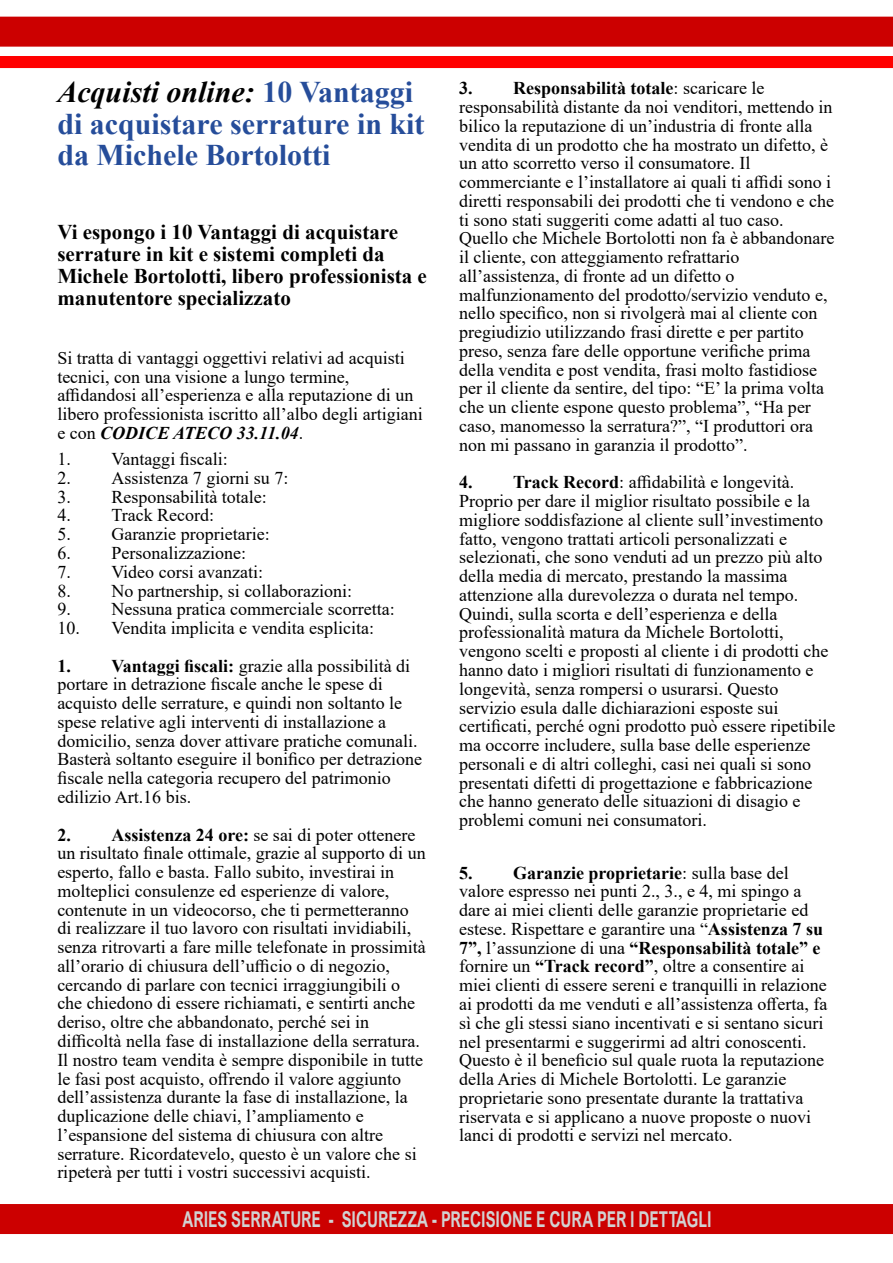
<style>
.page{position:relative;width:893px;height:1263px;background:#fff}
.page>*{position:absolute;margin:0;border:0;box-sizing:border-box;transform-origin:0 0}
.t1{font:700 30px/31.2px "Times New Roman";color:#264d9a}
.t2{font:700 21.9px "Arial Nova";color:#d2d2d2;scale:.7 1}
.t3{font:700 21px/21.9px "Times New Roman";color:#000}
.t4{font:18px/18.8px "Times New Roman";color:#000}
.s1{font-style:italic;color:#000}
.s2{font-weight:700;font-style:italic}
.s3{font-weight:700}
</style>
<div class="page">
<div style="left:0;top:56px;width:893px;height:12px;background:#f00"></div>
<div style="left:0;top:1204px;width:893px;height:30px;background:#c00"></div>
<div style="left:0;top:17px;width:893px;height:30px;background:#c00"></div>
<h1 class="t1" style="left:57px;top:80px;width:369px"><span class="s1">Acquisti online:</span> 10 Vantaggi di acquistare serrature in kit da Michele Bortolotti</h1>
<p class="t3" style="left:57px;top:224px;width:371px">Vi espongo i 10 Vantaggi di acquistare serrature in kit e sistemi completi da Michele Bortolotti, libero professionista e manutentore specializzato</p>
<p class="t4" style="left:57px;top:350px;width:367px">Si tratta di vantaggi oggettivi relativi ad acquisti tecnici, con una visione a lungo termine, affidandosi all’esperienza e alla reputazione di un libero professionista iscritto all’albo degli artigiani e con <span class="s2">CODICE ATECO 33.11.04</span>.</p>
<p class="t4" style="left:57px;top:451px;width:172px">1. Vantaggi fiscali:</p>
<p class="t4" style="left:57px;top:470px;width:232px">2. Assistenza 7 giorni su 7:</p>
<p class="t4" style="left:57px;top:489px;width:211px">3. Responsabilità totale:</p>
<p class="t4" style="left:57px;top:508px;width:158px">4. Track Record:</p>
<p class="t4" style="left:57px;top:527px;width:214px">5. Garanzie proprietarie:</p>
<p class="t4" style="left:57px;top:545px;width:190px">6. Personalizzazione:</p>
<p class="t4" style="left:57px;top:564px;width:207px">7. Video corsi avanzati:</p>
<p class="t4" style="left:57px;top:583px;width:296px">8. No partnership, si collaborazioni:</p>
<p class="t4" style="left:57px;top:602px;width:339px">9. Nessuna pratica commerciale scorretta:</p>
<p class="t4" style="left:57px;top:620px;width:318px">10. Vendita implicita e vendita esplicita:</p>
<p class="t4" style="left:57px;top:658px;width:366px"><span class="s3">1. Vantaggi fiscali:</span> grazie alla possibilità di portare in detrazione fiscale anche le spese di acquisto delle serrature, e quindi non soltanto le spese relative agli interventi di installazione a domicilio, senza dover attivare pratiche comunali.<br>Basterà soltanto eseguire il bonifico per detrazione fiscale nella categoria recupero del patrimonio edilizio Art.16 bis.</p>
<p class="t4" style="left:57px;top:827px;width:370px"><span class="s3">2. Assistenza 24 ore:</span> se sai di poter ottenere un risultato finale ottimale, grazie al supporto di un esperto, fallo e basta. Fallo subito, investirai in molteplici consulenze ed esperienze di valore, contenute in un videocorso, che ti permetteranno di realizzare il tuo lavoro con risultati invidiabili, senza ritrovarti a fare mille telefonate in prossimità all’orario di chiusura dell’ufficio o di negozio, cercando di parlare con tecnici irraggiungibili o che chiedono di essere richiamati, e sentirti anche deriso, oltre che abbandonato, perché sei in difficoltà nella fase di installazione della serratura.<br>Il nostro team vendita è sempre disponibile in tutte le fasi post acquisto, offrendo il valore aggiunto dell’assistenza durante la fase di installazione, la duplicazione delle chiavi, l’ampliamento e l’espansione del sistema di chiusura con altre serrature. Ricordatevelo, questo è un valore che si ripeterà per tutti i vostri successivi acquisti.</p>
<p class="t4" style="left:459px;top:81px;width:377px"><span class="s3">3. Responsabilità totale</span>: scaricare le responsabilità distante da noi venditori, mettendo in bilico la reputazione di un’industria di fronte alla vendita di un prodotto che ha mostrato un difetto, è un atto scorretto verso il consumatore. Il commerciante e l’installatore ai quali ti affidi sono i diretti responsabili dei prodotti che ti vendono e che ti sono stati suggeriti come adatti al tuo caso.<br>Quello che Michele Bortolotti non fa è abbandonare il cliente, con atteggiamento refrattario all’assistenza, di fronte ad un difetto o malfunzionamento del prodotto/servizio venduto e, nello specifico, non si rivolgerà mai al cliente con pregiudizio utilizzando frasi dirette e per partito preso, senza fare delle opportune verifiche prima della vendita e post vendita, frasi molto fastidiose per il cliente da sentire, del tipo: “E’ la prima volta che un cliente espone questo problema”, “Ha per caso, manomesso la serratura?”, “I produttori ora non mi passano in garanzia il prodotto”.</p>
<p class="t4" style="left:459px;top:475px;width:378px"><span class="s3">4. Track Record</span>: affidabilità e longevità.<br>Proprio per dare il miglior risultato possibile e la migliore soddisfazione al cliente sull’investimento fatto, vengono trattati articoli personalizzati e selezionati, che sono venduti ad un prezzo più alto della media di mercato, prestando la massima attenzione alla durevolezza o durata nel tempo.<br>Quindi, sulla scorta e dell’esperienza e della professionalità matura da Michele Bortolotti, vengono scelti e proposti al cliente i di prodotti che hanno dato i migliori risultati di funzionamento e longevità, senza rompersi o usurarsi. Questo servizio esula dalle dichiarazioni esposte sui certificati, perché ogni prodotto può essere ripetibile ma occorre includere, sulla base delle esperienze personali e di altri colleghi, casi nei quali si sono presentati difetti di progettazione e fabbricazione che hanno generato delle situazioni di disagio e problemi comuni nei consumatori.</p>
<p class="t4" style="left:459px;top:865px;width:370px"><span class="s3">5. Garanzie proprietarie</span>: sulla base del valore espresso nei punti 2., 3., e 4, mi spingo a dare ai miei clienti delle garanzie proprietarie ed estese. Rispettare e garantire una “<span class="s3">Assistenza 7 su 7”,</span> l’assunzione di una <span class="s3">“Responsabilità totale” e </span>fornire un <span class="s3">“Track record”</span>, oltre a consentire ai miei clienti di essere sereni e tranquilli in relazione ai prodotti da me venduti e all’assistenza offerta, fa sì che gli stessi siano incentivati e si sentano sicuri nel presentarmi e suggerirmi ad altri conoscenti.<br>Questo è il beneficio sul quale ruota la reputazione della Aries di Michele Bortolotti. Le garanzie proprietarie sono presentate durante la trattativa riservata e si applicano a nuove proposte o nuovi lanci di prodotti e servizi nel mercato.</p>
<p class="t2" style="left:182px;top:1211px;width:757px">ARIES SERRATURE - SICUREZZA - PRECISIONE E CURA PER I DETTAGLI</p>
</div>
